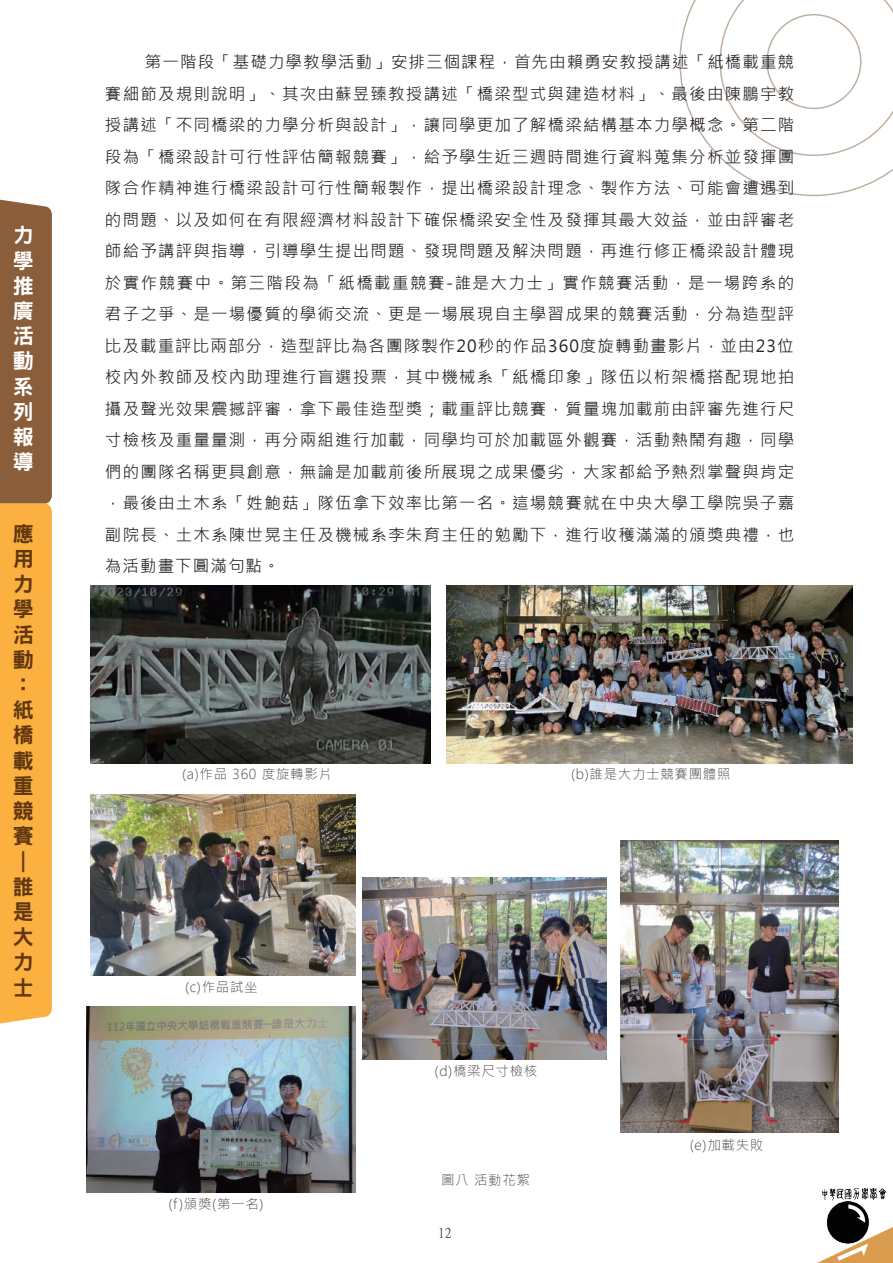
<style>
.page{position:relative;width:893px;height:1263px;background:#fff}
.page>*{position:absolute;margin:0;border:0;box-sizing:border-box;transform-origin:0 0}
.t1{font:21px/25.2px "DFN Hei XB HK BF";color:#603711}
.t2{font:21px/25.2px "DFN Hei XB HK BF";color:#fff;text-align:justify}
.t3{font:16.5px/31.5px "Microsoft Jheng Hei";letter-spacing:.075em;color:#231f20;text-align:justify}
.t4{font:300 13.5px "Microsoft Jheng Hei";letter-spacing:.05em;color:#4b4c4d}
.t5{font:13.5px "Ming Li U";color:#231f20}
</style>
<div class="page">
<svg style="left:0;top:199px;width:52px;height:825px"></svg>
<svg style="left:679px;top:0;width:214px;height:196px"></svg>
<div style="left:766px;top:14px;width:95px;height:95px;border:2px solid #603711;border-radius:50%"></div>
<img style="left:817px;top:1187px;width:76px;height:76px">
<img style="left:91px;top:586px;width:339px;height:178px">
<img style="left:91px;top:795px;width:264px;height:181px">
<img style="left:362px;top:877px;width:245px;height:183px">
<img style="left:447px;top:586px;width:406px;height:178px">
<img style="left:87px;top:1007px;width:268px;height:185px">
<img style="left:620px;top:840px;width:219px;height:292px">
<p class="t2" style="left:13px;top:222px;width:22px">力學推廣活動系列報導</p>
<p class="t1" style="left:13px;top:521px;width:22px">應用力學活動：紙橋載重競賽∣誰是大力士</p>
<p class="t3" style="left:105px;top:46px;width:691px;text-indent:40px">第一階段「基礎力學教學活動」安排三個課程，首先由賴勇安教授講述「紙橋載重競賽細節及規則說明」、其次由蘇昱臻教授講述「橋梁型式與建造材料」、最後由陳鵬宇教授講述「不同橋梁的力學分析與設計」，讓同學更加了解橋梁結構基本力學概念。第二階段為「橋梁設計可行性評估簡報競賽」，給予學生近三週時間進行資料蒐集分析並發揮團隊合作精神進行橋梁設計可行性簡報製作，提出橋梁設計理念、製作方法、可能會遭遇到的問題、以及如何在有限經濟材料設計下確保橋梁安全性及發揮其最大效益，並由評審老師給予講評與指導，引導學生提出問題、發現問題及解決問題，再進行修正橋梁設計體現於實作競賽中。第三階段為「紙橋載重競賽-誰是大力士」實作競賽活動，是一場跨系的君子之爭、是一場優質的學術交流、更是一場展現自主學習成果的競賽活動，分為造型評比及載重評比兩部分，造型評比為各團隊製作20秒的作品360度旋轉動畫影片，並由23位校內外教師及校內助理進行盲選投票，其中機械系「紙橋印象」隊伍以桁架橋搭配現地拍攝及聲光效果震撼評審，拿下最佳造型獎；載重評比競賽，質量塊加載前由評審先進行尺寸檢核及重量量測，再分兩組進行加載，同學均可於加載區外觀賽，活動熱鬧有趣，同學們的團隊名稱更具創意，無論是加載前後所展現之成果優劣，大家都給予熱烈掌聲與肯定，最後由土木系「姓鮑菇」隊伍拿下效率比第一名。這場競賽就在中央大學工學院吳子嘉副院長、土木系陳世晃主任及機械系李朱育主任的勉勵下，進行收穫滿滿的頒獎典禮，也為活動畫下圓滿句點。</p>
<p class="t4" style="left:182px;top:765px;width:152px">(a)作品 360 度旋轉影片</p>
<p class="t4" style="left:571px;top:765px;width:161px">(b)誰是大力士競賽團體照</p>
<p class="t4" style="left:185px;top:978px;width:74px">(c)作品試坐</p>
<p class="t4" style="left:168px;top:1195px;width:97px">(f)頒獎(第一名)</p>
<p class="t4" style="left:435px;top:1062px;width:104px">(d)橋梁尺寸檢核</p>
<p class="t4" style="left:441px;top:1171px;width:91px">圖八 活動花絮</p>
<p class="t5" style="left:438px;top:1226px;width:15px">12</p>
<p class="t4" style="left:690px;top:1136px;width:75px">(e)加載失敗</p>
</div>
